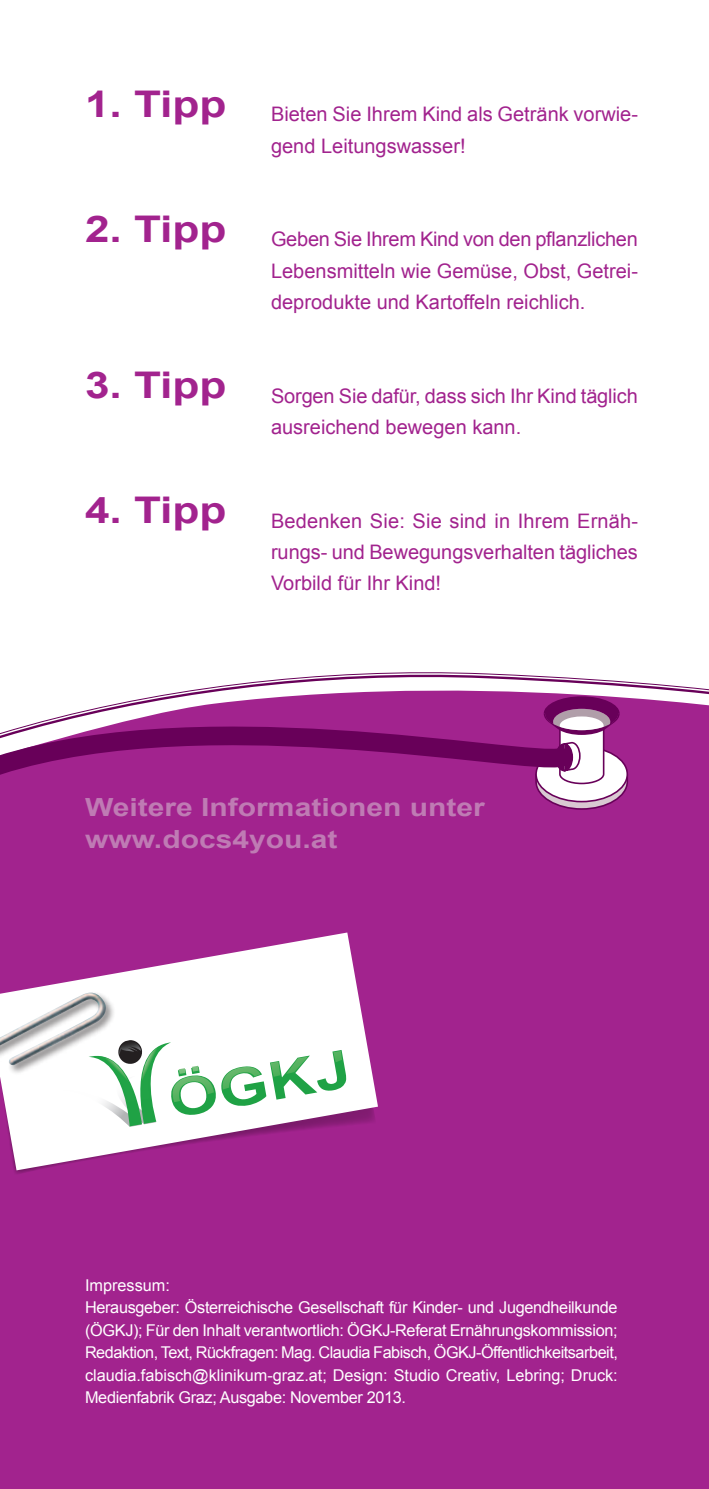
<style>
.page{position:relative;width:709px;height:1489px;background:#fff}
.page>*{position:absolute;margin:0;border:0;box-sizing:border-box;transform-origin:0 0}
.t1{font:700 52.5px "Arial";color:#1fa245;scale:1.22 1}
.t2{font:700 36.75px "Arial";color:#a2238e;scale:1.2 1}
.t3{font:700 25px/32.5px "Arial";color:#bf7bb4;scale:1.2 1}
.t4{font:20px/31.2px "Arial";color:#a2238e}
.t5{font:16.25px/22.5px "Arial";letter-spacing:-.02em;color:#fff}
</style>
<div class="page">
<div style="left:0;top:748px;width:709px;height:740px;background:#a2238e"></div>
<svg style="left:168px;top:672px;width:541px;height:71px"></svg>
<svg style="left:534px;top:696px;width:95px;height:114px"></svg>
<svg style="left:0;top:694px;width:584px;height:102px;background:#a33c93"></svg>
<div style="left:0;top:1170px;width:376px;height:5px;background:#a2238e"></div>
<svg style="left:0;top:932px;width:378px;height:238px"></svg>
<svg style="left:53px;top:1039px;width:289px;height:87px"></svg>
<div style="left:0;top:990px;width:116px;height:88px;background:#231f20;opacity:.5"></div>
<img style="left:0;top:992px;width:110px;height:73px">
<h2 class="t2" style="left:85px;top:83px;width:119px">1. Tipp</h2>
<h2 class="t2" style="left:85px;top:208px;width:119px">2. Tipp</h2>
<h2 class="t2" style="left:85px;top:364px;width:119px">3. Tipp</h2>
<h2 class="t2" style="left:85px;top:489px;width:119px">4. Tipp</h2>
<p class="t4" style="left:271px;top:99px;width:368px">Bieten Sie Ihrem Kind als Getränk vorwie&shy;gend Leitungswasser!</p>
<p class="t4" style="left:271px;top:224px;width:368px;text-align:justify">Geben Sie Ihrem Kind von den pflanzlichen Lebensmitteln wie Gemüse, Obst, Getrei&shy;deprodukte und Kartoffeln reichlich.</p>
<p class="t4" style="left:271px;top:380px;width:368px">Sorgen Sie dafür, dass sich Ihr Kind täglich ausreichend bewegen kann.</p>
<p class="t4" style="left:271px;top:505px;width:368px;text-align:justify">Bedenken Sie: Sie sind in Ihrem Ernäh&shy;rungs- und Bewegungsverhalten tägliches Vorbild für Ihr Kind!</p>
<h3 class="t3" style="left:85px;top:790px;width:334px">Weitere Informationen unter www.docs4you.at</h3>
<h1 class="t1" style="left:164px;top:1070px;width:152px;rotate:-10deg">ÖGKJ</h1>
<p class="t5" style="left:85px;top:1273px;width:534px">Impressum:<br>Herausgeber: Österreichische Gesellschaft für Kinder- und Jugendheilkunde (ÖGKJ); Für den Inhalt verantwortlich: ÖGKJ-Referat Ernährungskommission; Redaktion, Text, Rückfragen: Mag. Claudia Fabisch, ÖGKJ-Öffentlichkeitsarbeit, claudia.fabisch@klinikum-graz.at; Design: Studio Creativ, Lebring; Druck:<br>Medienfabrik Graz; Ausgabe: November 2013.</p>
</div>
